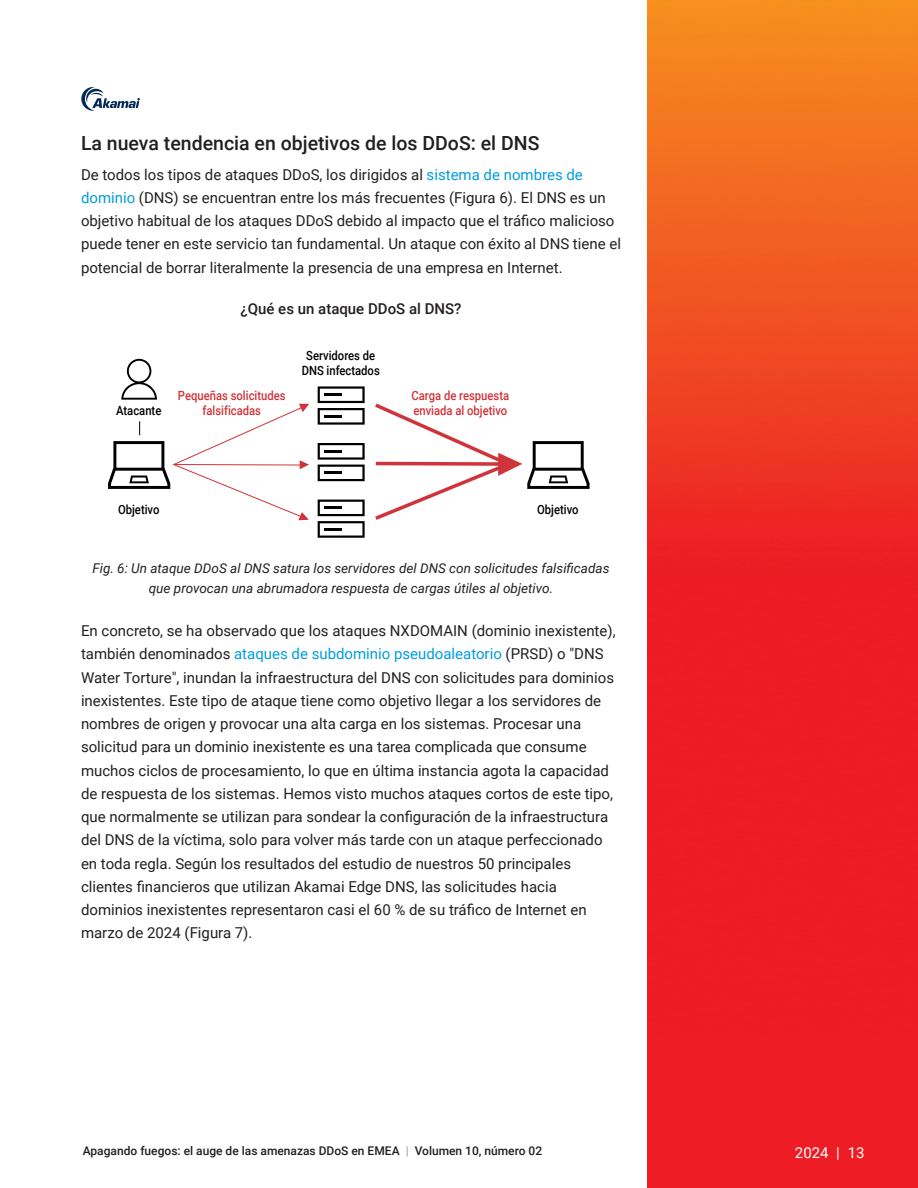
<style>
.page{position:relative;width:918px;height:1188px;background:#fff}
.page>*{position:absolute;margin:0;border:0;box-sizing:border-box;transform-origin:0 0}
.H2_-_Subhead{font:500 19.5px "Roboto";color:#231f20}
.Body{font:15px/23.2px "Roboto";color:#231f20}
.Fig_Title{font:500 15px "Roboto";color:#231f20}
.t1{font:500 15px "Roboto";color:#000}
.t2{font:15px "Roboto";color:#fff}
.Fig_Italics{font:italic 13.5px/19.5px "Roboto";color:#231f20;text-align:center}
.t3{font:500 12.75px/15px "Roboto";color:#d0343a;scale:.88 1}
.t4{font:500 12.75px/15px "Roboto";color:#000;text-align:center;scale:.88 1}
.t5{font:500 12px "Roboto";color:#231f20}
.s1{color:#009cde}
.s2{font-weight:700;color:#a8a8aa}
</style>
<div class="page">
<svg style="left:318px;top:386px;width:47px;height:39px"></svg>
<svg style="left:318px;top:443px;width:47px;height:38px"></svg>
<svg style="left:318px;top:500px;width:47px;height:37px"></svg>
<hr style="left:324px;top:528px;width:17px;height:3px;background:#000">
<svg style="left:375px;top:403px;width:215px;height:117px"></svg>
<svg style="left:108px;top:359px;width:201px;height:161px"></svg>
<img style="left:648px;top:0;width:270px;height:1188px">
<svg style="left:81px;top:87px;width:59px;height:24px"></svg>
<p class="H2_-_Subhead" style="left:81px;top:129px;width:460px">La nueva tendencia en objetivos de los DDoS: el DNS</p>
<p class="Body" style="left:81px;top:162px;width:542px">De todos los tipos de ataques DDoS, los dirigidos al <span class="s1">sistema de nombres de dominio</span> (DNS) se encuentran entre los más frecuentes (Figura 6). El DNS es un objetivo habitual de los ataques DDoS debido al impacto que el tráfico malicioso puede tener en este servicio tan fundamental. Un ataque con éxito al DNS tiene el potencial de borrar literalmente la presencia de una empresa en Internet.</p>
<p class="Fig_Title" style="left:241px;top:298px;width:222px">¿Qué es un ataque DDoS al DNS?</p>
<p class="t4" style="left:302px;top:348px;width:90px">Servidores de<br>DNS infectados</p>
<p class="t4" style="left:116px;top:402px;width:53px">Atacante</p>
<p class="t1" style="left:254px;top:304px;width:190px">What is a DNS DDoS attack?</p>
<p class="t3" style="left:178px;top:387px;width:124px;text-align:center">Pequeñas solicitudes falsificadas</p>
<p class="t3" style="left:412px;top:387px;width:112px">Carga de respuesta enviada al objetivo</p>
<p class="t4" style="left:118px;top:501px;width:49px">Objetivo</p>
<p class="t4" style="left:537px;top:501px;width:49px">Objetivo</p>
<p class="Fig_Italics" style="left:93px;top:558px;width:519px">Fig. 6: Un ataque DDoS al DNS satura los servidores del DNS con solicitudes falsificadas que provocan una abrumadora respuesta de cargas útiles al objetivo.</p>
<p class="Body" style="left:81px;top:619px;width:536px">En concreto, se ha observado que los ataques NXDOMAIN (dominio inexistente), también denominados <span class="s1">ataques de subdominio pseudoaleatorio</span> (PRSD) o "DNS Water Torture", inundan la infraestructura del DNS con solicitudes para dominios inexistentes. Este tipo de ataque tiene como objetivo llegar a los servidores de nombres de origen y provocar una alta carga en los sistemas. Procesar una solicitud para un dominio inexistente es una tarea complicada que consume muchos ciclos de procesamiento, lo que en última instancia agota la capacidad de respuesta de los sistemas. Hemos visto muchos ataques cortos de este tipo, que normalmente se utilizan para sondear la configuración de la infraestructura del DNS de la víctima, solo para volver más tarde con un ataque perfeccionado en toda regla. Según los resultados del estudio de nuestros 50 principales clientes financieros que utilizan Akamai Edge DNS, las solicitudes hacia dominios inexistentes representaron casi el 60 % de su tráfico de Internet en marzo de 2024 (Figura 7).</p>
<p class="t5" style="left:83px;top:1142px;width:461px">Apagando fuegos: el auge de las amenazas DDoS en EMEA <span class="s2">|</span> Volumen 10, número 02</p>
<p class="t2" style="left:795px;top:1142px;width:71px">2024 | 13</p>
</div>
